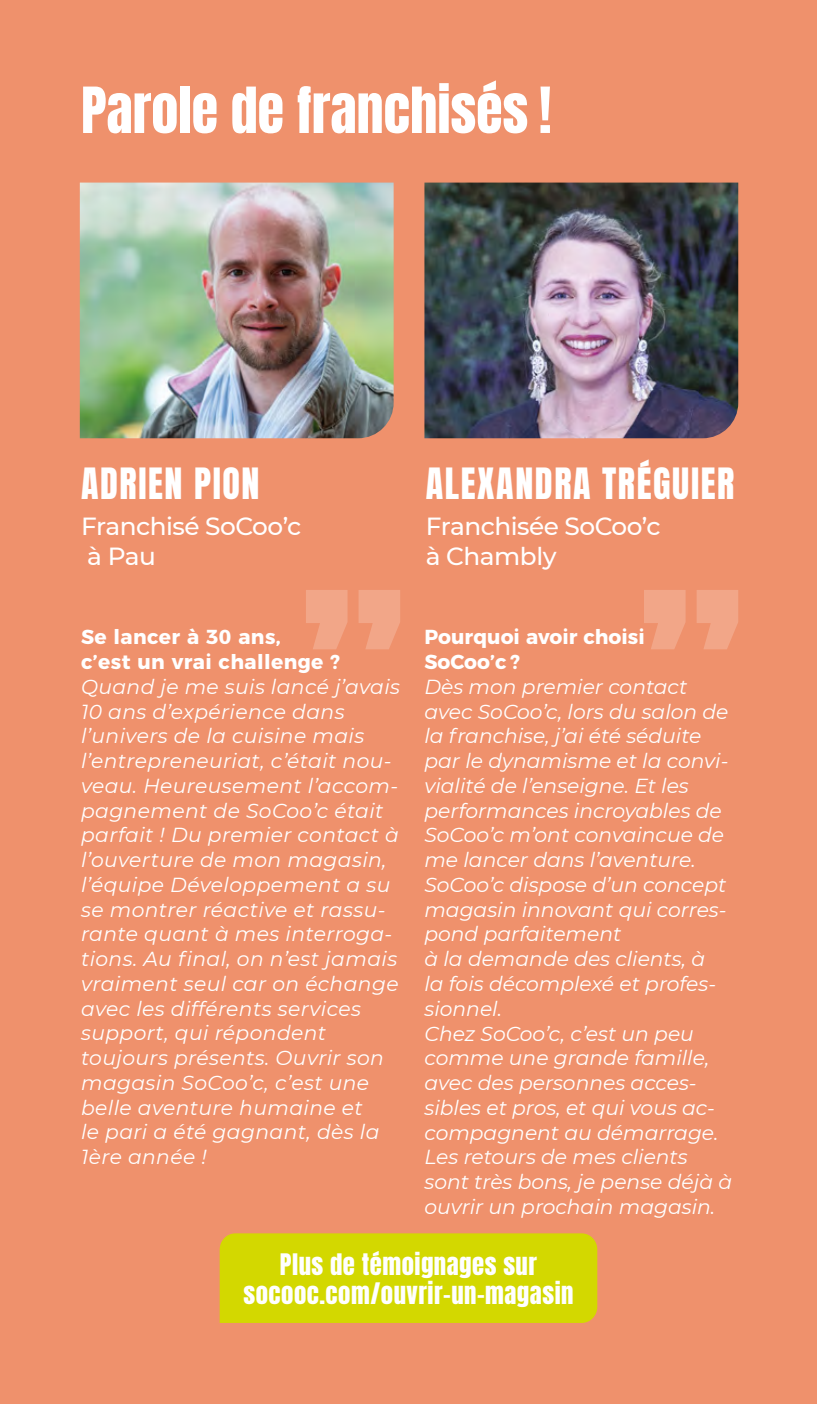
<style>
.page{position:relative;width:817px;height:1404px;background:#fff}
.page>*{position:absolute;margin:0;border:0;box-sizing:border-box;transform-origin:0 0}
.t1{font:54px "Anton";color:#fff}
.t2{font:36px "Anton";letter-spacing:.045em;color:#fff}
.t3{font:24.75px/29.2px "Anton";letter-spacing:.02em;color:#fff;text-align:center}
.t4{font:500 24.75px/29.2px "Montserrat";letter-spacing:-.02em;color:#fff}
.t5{font:italic 20.25px/24.8px "Montserrat";color:#fff}
.t6{font:italic 20.25px/24.8px "Montserrat";letter-spacing:.02em;color:#fff}
.t7{font:700 20.25px/24.8px "Montserrat";letter-spacing:.005em;color:#fff}
</style>
<div class="page">
<div style="left:0;top:0;width:816px;height:1403px;background:#ef916c"></div>
<img style="left:80px;top:182px;width:313px;height:256px">
<svg style="left:306px;top:590px;width:94px;height:59px"></svg>
<img style="left:424px;top:182px;width:314px;height:256px">
<svg style="left:644px;top:590px;width:94px;height:59px"></svg>
<div style="left:220px;top:1233px;width:377px;height:89px;background:#d3d800"></div>
<h1 class="t1" style="left:81px;top:83px;width:472px">Parole de franchisés !</h1>
<h2 class="t2" style="left:81px;top:465px;width:180px">ADRIEN PION</h2>
<p class="t4" style="left:81px;top:511px;width:222px">Franchisé SoCoo’c à Pau</p>
<p class="t7" style="left:81px;top:623px;width:260px">Se lancer à 30 ans,<br>c’est un vrai challenge ?</p>
<p class="t6" style="left:81px;top:673px;width:320px">Quand je me suis lancé j’avais<br>10 ans d’expérience dans l’univers de la cuisine mais l’entrepreneuriat, c’était nou&shy;veau. Heureusement l’accom&shy;pagnement de SoCoo’c était parfait ! Du premier contact à l’ouverture de mon magasin, l’équipe Développement a su se montrer réactive et rassu&shy;rante quant à mes interroga&shy;tions. Au final, on n’est jamais vraiment seul car on échange avec les différents services support, qui répondent toujours présents. Ouvrir son magasin SoCoo’c, c’est une belle aventure humaine et<br>le pari a été gagnant, dès la<br>1ère année !</p>
<h2 class="t2" style="left:425px;top:465px;width:310px">ALEXANDRA TRÉGUIER</h2>
<p class="t4" style="left:425px;top:511px;width:236px">Franchisée SoCoo’c à Chambly</p>
<p class="t7" style="left:424px;top:623px;width:222px">Pourquoi avoir choisi<br>SoCoo’c ?</p>
<p class="t5" style="left:424px;top:673px;width:309px">Dès mon premier contact avec SoCoo’c, lors du salon de la franchise, j’ai été séduite par le dynamisme et la convi&shy;vialité de l’enseigne. Et les performances incroyables de<br>SoCoo’c m’ont convaincue de me lancer dans l’aventure.<br>SoCoo’c dispose d’un concept magasin innovant qui corres&shy;pond parfaitement<br>à la demande des clients, à<br>la fois décomplexé et profes&shy;sionnel.<br>Chez SoCoo’c, c’est un peu comme une grande famille, avec des personnes acces&shy;sibles et pros, et qui vous ac&shy;compagnent au démarrage.<br>Les retours de mes clients sont très bons, je pense déjà à ouvrir un prochain magasin.</p>
<p class="t3" style="left:243px;top:1251px;width:331px">Plus de témoignages sur socooc.com/ouvrir-un-magasin</p>
</div>
